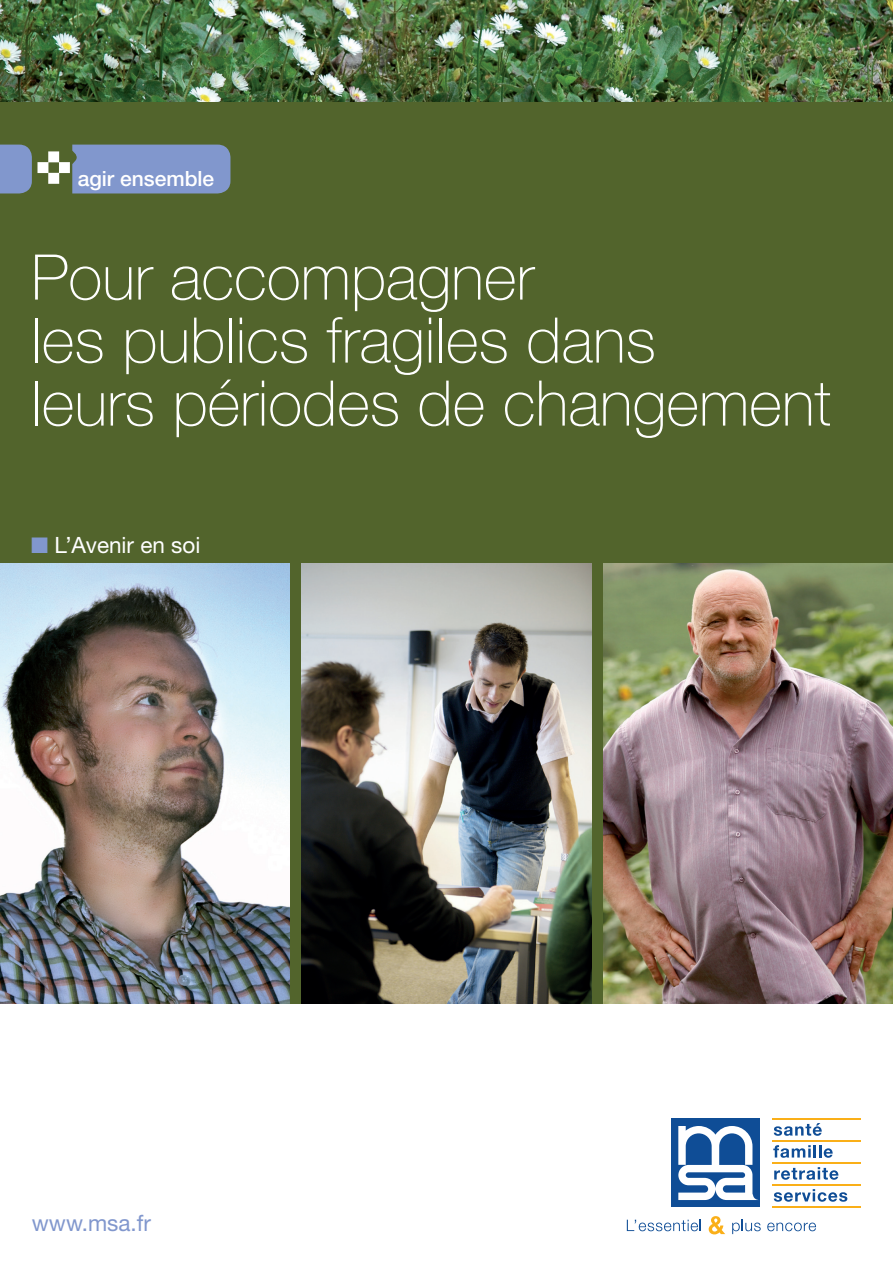
<style>
.page{position:relative;width:893px;height:1263px;background:#fff}
.page>*{position:absolute;margin:0;border:0;box-sizing:border-box;transform-origin:0 0}
.Titre{font:100 63px/63px "Helvetica Neue";color:#fff}
.SousTitre{font:22.5px "Helvetica Neue";color:#fff}
.Site_MSA_FR{font:22.5px "Helvetica Neue";color:#8197cd}
.Cible{font:500 21px "Helvetica Neue";color:#fff}
.s1{color:#8197cd}
</style>
<div class="page">
<svg style="left:774px;top:1123px;width:48px;height:13px"></svg>
<svg style="left:773px;top:1145px;width:60px;height:13px"></svg>
<svg style="left:774px;top:1167px;width:64px;height:13px"></svg>
<svg style="left:774px;top:1189px;width:73px;height:13px"></svg>
<hr style="left:772px;top:1118px;width:89px;height:1px;background:#faaf18">
<hr style="left:772px;top:1140px;width:89px;height:1px;background:#faaf18">
<hr style="left:772px;top:1162px;width:89px;height:1px;background:#faaf18">
<hr style="left:772px;top:1184px;width:89px;height:1px;background:#faaf18">
<hr style="left:772px;top:1206px;width:89px;height:1px;background:#faaf18">
<div style="left:671px;top:1118px;width:89px;height:89px;background:#0f4d96"></div>
<svg style="left:678px;top:1126px;width:80px;height:74px"></svg>
<svg style="left:627px;top:1220px;width:74px;height:11px"></svg>
<svg style="left:709px;top:1216px;width:16px;height:18px"></svg>
<svg style="left:732px;top:1220px;width:29px;height:14px"></svg>
<svg style="left:767px;top:1222px;width:49px;height:9px"></svg>
<img style="left:0;top:0;width:893px;height:102px">
<div style="left:0;top:102px;width:893px;height:901px;background:#52642c"></div>
<img style="left:604px;top:563px;width:289px;height:440px">
<img style="left:0;top:563px;width:289px;height:440px">
<img style="left:302px;top:563px;width:289px;height:440px">
<div style="left:0;top:145px;width:32px;height:48px;background:#8197cd"></div>
<svg style="left:38px;top:145px;width:192px;height:48px;background:#8195b9"></svg>
<p class="Cible" style="left:78px;top:166px;width:138px">agir ensemble</p>
<p class="Titre" style="left:31px;top:245px;width:801px">Pour accompagner<br>les publics fragiles dans<br>leurs périodes de changement</p>
<p class="SousTitre" style="left:31px;top:531px;width:171px"><span class="s1">■</span> L’Avenir en soi</p>
<p class="Site_MSA_FR" style="left:32px;top:1210px;width:121px">www.msa.fr</p>
</div>
